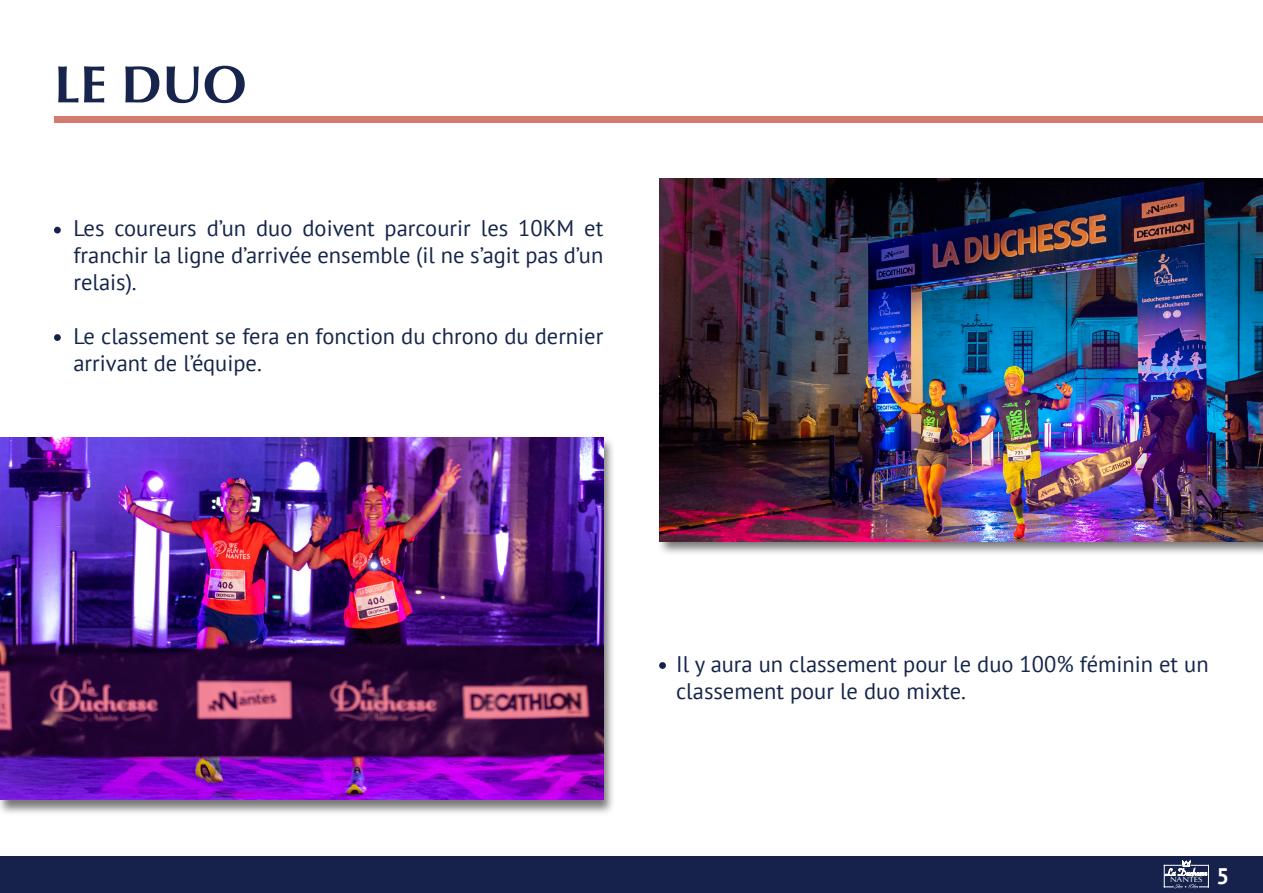
<style>
.page{position:relative;width:1263px;height:893px;background:#fff}
.page>*{position:absolute;margin:0;border:0;box-sizing:border-box;transform-origin:0 0}
.t1{font:700 52.5px "Optima";color:#17244b}
.t2{font:22.5px/27px "PT Sans";color:#15254a}
.t3{font:700 22.5px "PT Sans";color:#fff}
.t4{font:10.5px "Savoye Let Plain";color:#fff;scale:1.13 1}
.t5{font:7.65px "Optima";color:#fff;scale:1.14 1}
</style>
<div class="page">
<div style="left:0;top:856px;width:1263px;height:37px;background:#17224c"></div>
<svg style="left:1164px;top:861px;width:45px;height:27px"></svg>
<div style="left:54px;top:116px;width:1209px;height:6px;background:#d47a6f"></div>
<div style="left:657px;top:177px;width:606px;height:379px;background:#231f20;opacity:.6"></div>
<img style="left:660px;top:179px;width:603px;height:363px">
<div style="left:54px;top:227px;width:7px;height:7px;background:#142449;border-radius:50%"></div>
<div style="left:659px;top:662px;width:7px;height:7px;background:#142449;border-radius:50%"></div>
<div style="left:54px;top:334px;width:7px;height:7px;background:#142449;border-radius:50%"></div>
<div style="left:0;top:436px;width:616px;height:379px;background:#231f20;opacity:.6"></div>
<img style="left:0;top:437px;width:603px;height:363px">
<p class="t1" style="left:54px;top:54px;width:194px">LE DUO</p>
<p class="t2" style="left:73px;top:214px;width:531px;text-align:justify">Les coureurs d’un duo doivent parcourir les 10KM et franchir la ligne d’arrivée ensemble (il ne s’agit pas d’un relais).</p>
<p class="t2" style="left:73px;top:322px;width:531px">Le classement se fera en fonction du chrono du dernier arrivant de l’équipe.</p>
<p class="t2" style="left:676px;top:650px;width:534px">Il y aura un classement pour le duo 100% féminin et un classement pour le duo mixte.</p>
<p class="t4" style="left:1165px;top:865px;width:39px">La Duchesse</p>
<p class="t5" style="left:1170px;top:875px;width:30px">NANTES</p>
<p class="t3" style="left:1216px;top:861px;width:14px">5</p>
</div>
